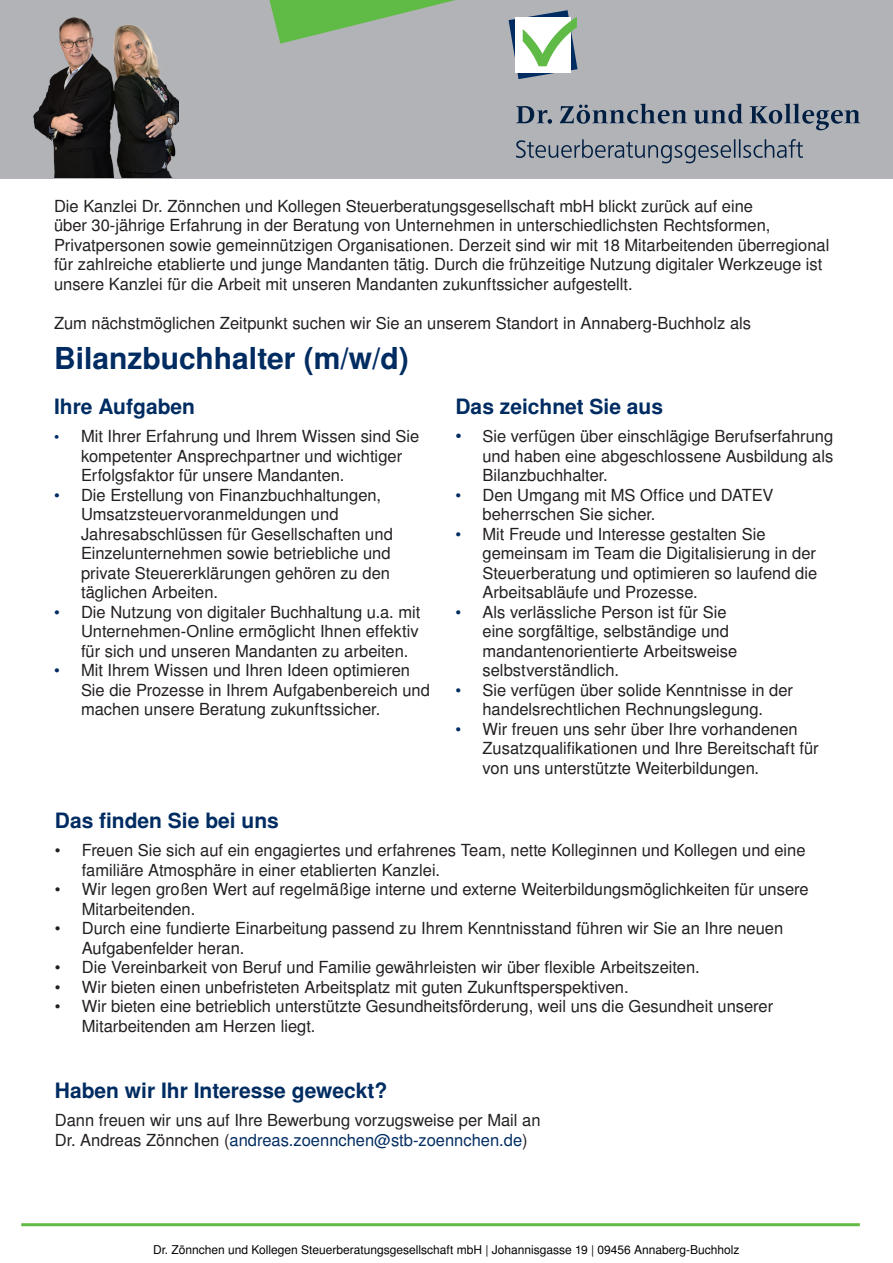
<style>
.page{position:relative;width:893px;height:1263px;background:#fff}
.page>*{position:absolute;margin:0;border:0;box-sizing:border-box;transform-origin:0 0}
.t1{font:700 30px "Nimbus San L";color:#002c62}
.t2{font:700 21px "Nimbus San L";color:#002c62}
.t3{font:16.5px/19.5px "Nimbus San L";color:#231f20}
.t4{font:16.5px "Nimbus San L";color:#002c62}
.t5{font:12px "Nimbus San L";color:#000}
.s1{font-size:15px;color:#002c62}
.s2{color:#002c62}
.s3{font-size:18px;color:#002c62}
.s4{color:#231f20}
</style>
<div class="page">
<div style="left:0;top:0;width:893px;height:179px;background:#b2b3b7"></div>
<img style="left:33px;top:17px;width:145px;height:161px">
<svg style="left:509px;top:10px;width:68px;height:69px"></svg>
<svg style="left:516px;top:106px;width:36px;height:18px"></svg>
<svg style="left:560px;top:104px;width:127px;height:20px"></svg>
<svg style="left:693px;top:104px;width:50px;height:20px"></svg>
<svg style="left:749px;top:104px;width:111px;height:26px"></svg>
<svg style="left:516px;top:139px;width:287px;height:24px"></svg>
<svg style="left:269px;top:0;width:186px;height:44px"></svg>
<hr style="left:21px;top:1223px;width:839px;height:3px;background:#60bb46">
<p class="t3" style="left:54px;top:196px;width:777px">Die Kanzlei Dr. Zönnchen und Kollegen Steuerberatungsgesellschaft mbH blickt zurück auf eine<br>über 30-jährige Erfahrung in der Beratung von Unternehmen in unterschiedlichsten Rechtsformen, Privatpersonen sowie gemeinnützigen Organisationen. Derzeit sind wir mit 18 Mitarbeitenden überregional für zahlreiche etablierte und junge Mandanten tätig. Durch die frühzeitige Nutzung digitaler Werkzeuge ist unsere Kanzlei für die Arbeit mit unseren Mandanten zukunftssicher aufgestellt.</p>
<p class="t3" style="left:54px;top:313px;width:699px">Zum nächstmöglichen Zeitpunkt suchen wir Sie an unserem Standort in Annaberg-Buchholz als</p>
<p class="t1" style="left:54px;top:341px;width:356px">Bilanzbuchhalter (m/w/d)</p>
<p class="t2" style="left:54px;top:394px;width:143px">Ihre Aufgaben</p>
<p class="t3" style="left:81px;top:426px;width:340px;text-indent:-27px"><span class="s1">•</span> Mit Ihrer Erfahrung und Ihrem Wissen sind Sie kompetenter Ansprechpartner und wichtiger<br>Erfolgsfaktor für unsere Mandanten.</p>
<p class="t3" style="left:81px;top:485px;width:313px;text-indent:-27px"><span class="s2">•</span> Die Erstellung von Finanzbuchhaltungen, Umsatzsteuervoranmeldungen und Jahresabschlüssen für Gesellschaften und Einzelunternehmen sowie betriebliche und private Steuererklärungen gehören zu den täglichen Arbeiten.</p>
<p class="t3" style="left:81px;top:602px;width:341px;text-align:justify;text-indent:-27px"><span class="s2">•</span> Die Nutzung von digitaler Buchhaltung u.a. mit Unternehmen-Online ermöglicht Ihnen effektiv für sich und unseren Mandanten zu arbeiten.</p>
<p class="t3" style="left:81px;top:660px;width:351px;text-indent:-27px"><span class="s2">•</span> Mit Ihrem Wissen und Ihren Ideen optimieren<br>Sie die Prozesse in Ihrem Aufgabenbereich und machen unsere Beratung zukunftssicher.</p>
<p class="t2" style="left:455px;top:394px;width:209px">Das zeichnet Sie aus</p>
<p class="t3" style="left:482px;top:426px;width:352px;text-align:justify;text-indent:-27px"><span class="s3">•</span> Sie verfügen über einschlägige Berufserfahrung und haben eine abgeschlossene Ausbildung als Bilanzbuchhalter.</p>
<p class="t3" style="left:482px;top:485px;width:293px;text-indent:-27px"><span class="s2">•</span> Den Umgang mit MS Office und DATEV beherrschen Sie sicher.</p>
<p class="t3" style="left:482px;top:524px;width:336px;text-indent:-27px"><span class="s2">•</span> Mit Freude und Interesse gestalten Sie gemeinsam im Team die Digitalisierung in der Steuerberatung und optimieren so laufend die Arbeitsabläufe und Prozesse.</p>
<p class="t3" style="left:482px;top:602px;width:256px;text-indent:-27px"><span class="s2">•</span> Als verlässliche Person ist für Sie eine sorgfältige, selbständige und mandantenorientierte Arbeitsweise selbstverständlich.</p>
<p class="t3" style="left:455px;top:680px;width:339px;text-align:center"><span class="s2">•</span> Sie verfügen über solide Kenntnisse in der handelsrechtlichen Rechnungslegung.</p>
<p class="t3" style="left:482px;top:719px;width:338px;text-indent:-27px"><span class="s2">•</span> Wir freuen uns sehr über Ihre vorhandenen<br>Zusatzqualifikationen und Ihre Bereitschaft für von uns unterstützte Weiterbildungen.</p>
<p class="t2" style="left:55px;top:808px;width:226px">Das finden Sie bei uns</p>
<p class="t3" style="left:82px;top:840px;width:725px;text-indent:-27px">• Freuen Sie sich auf ein engagiertes und erfahrenes Team, nette Kolleginnen und Kollegen und eine familiäre Atmosphäre in einer etablierten Kanzlei.</p>
<p class="t3" style="left:82px;top:879px;width:728px;text-indent:-27px">• Wir legen großen Wert auf regelmäßige interne und externe Weiterbildungsmöglichkeiten für unsere<br>Mitarbeitenden.</p>
<p class="t3" style="left:82px;top:918px;width:703px;text-indent:-27px">• Durch eine fundierte Einarbeitung passend zu Ihrem Kenntnisstand führen wir Sie an Ihre neuen<br>Aufgabenfelder heran.</p>
<p class="t3" style="left:55px;top:957px;width:646px">• Die Vereinbarkeit von Beruf und Familie gewährleisten wir über flexible Arbeitszeiten.</p>
<p class="t3" style="left:55px;top:977px;width:575px">• Wir bieten einen unbefristeten Arbeitsplatz mit guten Zukunftsperspektiven.</p>
<p class="t3" style="left:82px;top:996px;width:693px;text-indent:-27px">• Wir bieten eine betrieblich unterstützte Gesundheitsförderung, weil uns die Gesundheit unserer<br>Mitarbeitenden am Herzen liegt.</p>
<p class="t2" style="left:55px;top:1078px;width:334px">Haben wir Ihr Interesse geweckt?</p>
<p class="t3" style="left:55px;top:1110px;width:487px">Dann freuen wir uns auf Ihre Bewerbung vorzugsweise per Mail an</p>
<p class="t4" style="left:55px;top:1130px;width:474px"><span class="s4">Dr. Andreas Zönnchen (</span>andreas.zoennchen@stb-zoennchen.de<span class="s4">)</span></p>
<p class="t5" style="left:153px;top:1243px;width:588px">Dr. Zönnchen und Kollegen Steuerberatungsgesellschaft mbH | Johannisgasse 19 | 09456 Annaberg-Buchholz</p>
</div>
